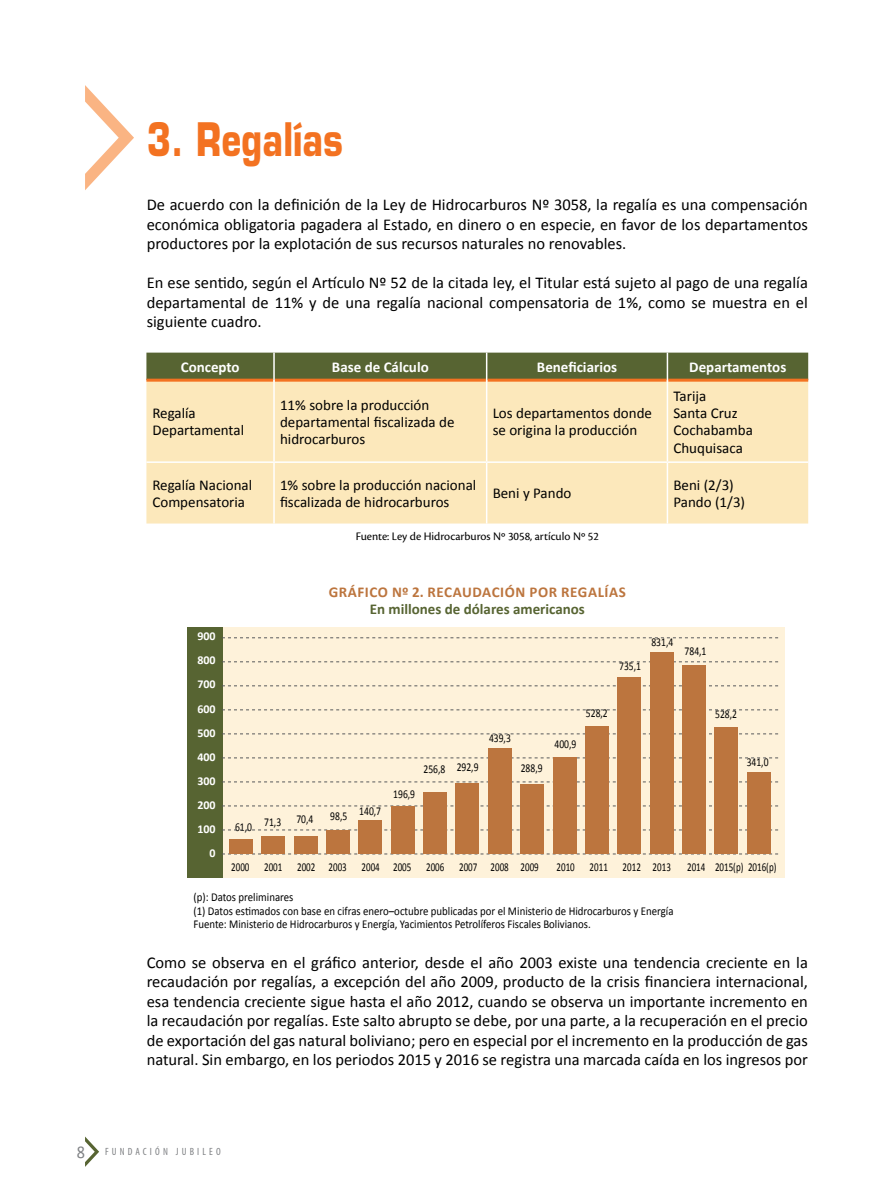
<style>
.page{position:relative;width:893px;height:1191px;background:#fff}
.page>*{position:absolute;margin:0;border:0;box-sizing:border-box;transform-origin:0 0}
.t1{font:700 45px "Eurostile LT Std";letter-spacing:.01em;color:#f37221;scale:.75 1}
.t2{font:16.5px/19.5px "Calibri";color:#000;text-align:justify}
.t3{font:15px/17.2px "Calibri";color:#000}
.t4{font:700 15px "Calibri";color:#fff}
.t5{font:700 15px "Calibri";letter-spacing:.04em;color:#bc753e}
.t6{font:700 15px "Calibri";color:#576432}
.t7{font:12px/13.8px "Calibri";color:#000;scale:.9 1}
.t8{font:12px "Calibri";color:#000;scale:.8 1}
.t9{font:12px "Calibri";color:#000;scale:.75 1}
.t10{font:12px "Cronos Pro";color:#000}
.t11{font:700 12px/24px "Calibri";color:#fff;text-align:right}
.t12{font:condensed 10.5px "Myriad Pro";letter-spacing:.3em;color:#808285}
.s1{font-family:"Calibri";font-stretch:normal;font-size:18px}
</style>
<div class="page">
<svg style="left:85px;top:1136px;width:14px;height:30px"></svg>
<div style="left:146px;top:382px;width:662px;height:141px;background:#fce8bb"></div>
<hr style="left:146px;top:379px;width:127px;height:3px;background:#f37221">
<hr style="left:275px;top:379px;width:211px;height:3px;background:#f37221">
<hr style="left:487px;top:379px;width:180px;height:3px;background:#f37221">
<hr style="left:668px;top:379px;width:140px;height:3px;background:#f37221">
<svg style="left:146px;top:352px;width:662px;height:28px;background:#636937"></svg>
<hr style="left:273px;top:380px;width:2px;height:81px;background:#fff">
<hr style="left:486px;top:380px;width:1px;height:81px;background:#fff">
<hr style="left:667px;top:380px;width:1px;height:81px;background:#fff">
<hr style="left:146px;top:461px;width:128px;height:2px;background:#fff">
<hr style="left:274px;top:461px;width:213px;height:2px;background:#fff">
<hr style="left:273px;top:463px;width:2px;height:60px;background:#fff">
<hr style="left:487px;top:461px;width:180px;height:2px;background:#fff">
<hr style="left:486px;top:463px;width:1px;height:60px;background:#fff">
<hr style="left:667px;top:461px;width:141px;height:2px;background:#fff">
<hr style="left:667px;top:463px;width:1px;height:60px;background:#fff">
<div style="left:220px;top:626px;width:564px;height:251px;background:#fef2da"></div>
<div style="left:187px;top:626px;width:35px;height:251px;background:#576432"></div>
<svg style="left:222px;top:853px;width:556px;height:1px"></svg>
<svg style="left:222px;top:829px;width:556px;height:1px"></svg>
<svg style="left:222px;top:805px;width:556px;height:1px"></svg>
<svg style="left:222px;top:781px;width:556px;height:1px"></svg>
<svg style="left:222px;top:757px;width:556px;height:1px"></svg>
<svg style="left:222px;top:733px;width:556px;height:1px"></svg>
<svg style="left:222px;top:709px;width:556px;height:1px"></svg>
<svg style="left:222px;top:685px;width:556px;height:1px"></svg>
<svg style="left:222px;top:661px;width:556px;height:1px"></svg>
<svg style="left:222px;top:637px;width:556px;height:1px"></svg>
<div style="left:747px;top:772px;width:23px;height:81px;background:#bc753e"></div>
<div style="left:715px;top:727px;width:23px;height:126px;background:#bc753e"></div>
<div style="left:682px;top:665px;width:24px;height:188px;background:#bc753e"></div>
<div style="left:618px;top:677px;width:23px;height:176px;background:#bc753e"></div>
<div style="left:585px;top:726px;width:24px;height:127px;background:#bc753e"></div>
<div style="left:553px;top:757px;width:23px;height:96px;background:#bc753e"></div>
<div style="left:520px;top:784px;width:24px;height:69px;background:#bc753e"></div>
<div style="left:488px;top:748px;width:24px;height:105px;background:#bc753e"></div>
<div style="left:456px;top:783px;width:23px;height:70px;background:#bc753e"></div>
<div style="left:423px;top:792px;width:24px;height:61px;background:#bc753e"></div>
<div style="left:391px;top:806px;width:23px;height:47px;background:#bc753e"></div>
<div style="left:359px;top:820px;width:23px;height:33px;background:#bc753e"></div>
<div style="left:326px;top:830px;width:24px;height:23px;background:#bc753e"></div>
<div style="left:294px;top:836px;width:23px;height:17px;background:#bc753e"></div>
<div style="left:262px;top:836px;width:23px;height:17px;background:#bc753e"></div>
<div style="left:229px;top:839px;width:24px;height:14px;background:#bc753e"></div>
<div style="left:650px;top:652px;width:23px;height:201px;background:#bc753e"></div>
<svg style="left:85px;top:85px;width:49px;height:105px"></svg>
<h1 class="t1" style="left:147px;top:112px;width:263px">3. Regalías</h1>
<p class="t2" style="left:147px;top:194px;width:663px">De acuerdo con la definición de la Ley de Hidrocarburos Nº 3058, la regalía es una compensación económica obligatoria pagadera al Estado, en dinero o en especie, en favor de los departamentos productores por la explotación de sus recursos naturales no renovables.</p>
<p class="t2" style="left:147px;top:272px;width:663px">En ese sentido, según el Artículo Nº 52 de la citada ley, el Titular está sujeto al pago de una regalía departamental de 11% y de una regalía nacional compensatoria de 1%, como se muestra en el siguiente cuadro.</p>
<p class="t4" style="left:181px;top:358px;width:60px">Concepto</p>
<p class="t4" style="left:332px;top:358px;width:98px">Base de Cálculo</p>
<p class="t4" style="left:537px;top:358px;width:82px">Beneficiarios</p>
<p class="t4" style="left:689px;top:358px;width:99px">Departamentos</p>
<p class="t3" style="left:152px;top:404px;width:93px">Regalía<br>Departamental</p>
<p class="t3" style="left:280px;top:395px;width:176px">11% sobre la producción departamental fiscalizada de hidrocarburos</p>
<p class="t3" style="left:493px;top:404px;width:161px">Los departamentos donde se origina la producción</p>
<p class="t3" style="left:673px;top:386px;width:81px">Tarija<br>Santa Cruz<br>Cochabamba<br>Chuquisaca</p>
<p class="t3" style="left:152px;top:475px;width:101px">Regalía Nacional<br>Compensatoria</p>
<p class="t3" style="left:280px;top:475px;width:198px">1% sobre la producción nacional fiscalizada de hidrocarburos</p>
<p class="t3" style="left:493px;top:484px;width:80px">Beni y Pando</p>
<p class="t3" style="left:673px;top:475px;width:73px">Beni (2/3)<br>Pando (1/3)</p>
<p class="t10" style="left:356px;top:530px;width:245px">Fuente: Ley de Hidrocarburos Nº 3058, artículo Nº 52</p>
<p class="t11" style="left:197px;top:624px;width:20px">900<br>800<br>700<br>600<br>500<br>400<br>300<br>200<br>100<br>0</p>
<p class="t8" style="left:235px;top:819px;width:23px">61,0</p>
<p class="t8" style="left:264px;top:815px;width:23px">71,3</p>
<p class="t5" style="left:329px;top:582px;width:299px">GRÁFICO Nº 2. RECAUDACIÓN POR REGALÍAS</p>
<p class="t6" style="left:370px;top:599px;width:217px">En millones de dólares americanos</p>
<p class="t8" style="left:619px;top:659px;width:29px">735,1</p>
<p class="t8" style="left:651px;top:634px;width:29px">831,4</p>
<p class="t8" style="left:685px;top:644px;width:29px">784,1</p>
<p class="t8" style="left:296px;top:812px;width:23px">70,4</p>
<p class="t8" style="left:330px;top:809px;width:23px">98,5</p>
<p class="t8" style="left:359px;top:803px;width:29px">140,7</p>
<p class="t8" style="left:393px;top:787px;width:29px">196,9</p>
<p class="t8" style="left:423px;top:760px;width:70px">256,8 292,9</p>
<p class="t8" style="left:489px;top:730px;width:29px">439,3</p>
<p class="t8" style="left:521px;top:761px;width:29px">288,9</p>
<p class="t8" style="left:554px;top:736px;width:29px">400,9</p>
<p class="t8" style="left:586px;top:706px;width:29px">528,2</p>
<p class="t8" style="left:715px;top:707px;width:29px">528,2</p>
<p class="t8" style="left:747px;top:754px;width:29px">341,0</p>
<p class="t9" style="left:231px;top:859px;width:412px">2000 2001 2002 2003 2004 2005 2006 2007 2008 2009</p>
<p class="t9" style="left:557px;top:859px;width:154px">2010 2011 2012 2013</p>
<p class="t9" style="left:687px;top:859px;width:121px">2014 2015(p) 2016(p)</p>
<p class="t7" style="left:193px;top:889px;width:535px">(p): Datos preliminares<br>(1) Datos estimados con base en cifras enero–octubre publicadas por el Ministerio de Hidrocarburos y Energía<br>Fuente: Ministerio de Hidrocarburos y Energía, Yacimientos Petrolíferos Fiscales Bolivianos.</p>
<p class="t2" style="left:147px;top:951px;width:663px">Como se observa en el gráfico anterior, desde el año 2003 existe una tendencia creciente en la recaudación por regalías, a excepción del año 2009, producto de la crisis financiera internacional, esa tendencia creciente sigue hasta el año 2012, cuando se observa un importante incremento en la recaudación por regalías. Este salto abrupto se debe, por una parte, a la recuperación en el precio de exportación del gas natural boliviano; pero en especial por el incremento en la producción de gas natural. Sin embargo, en los periodos 2015 y 2016 se registra una marcada caída en los ingresos por</p>
<p class="t12" style="left:77px;top:1146px;width:145px"><span class="s1">8</span> FUNDACIÓN JUBILEO</p>
</div>
